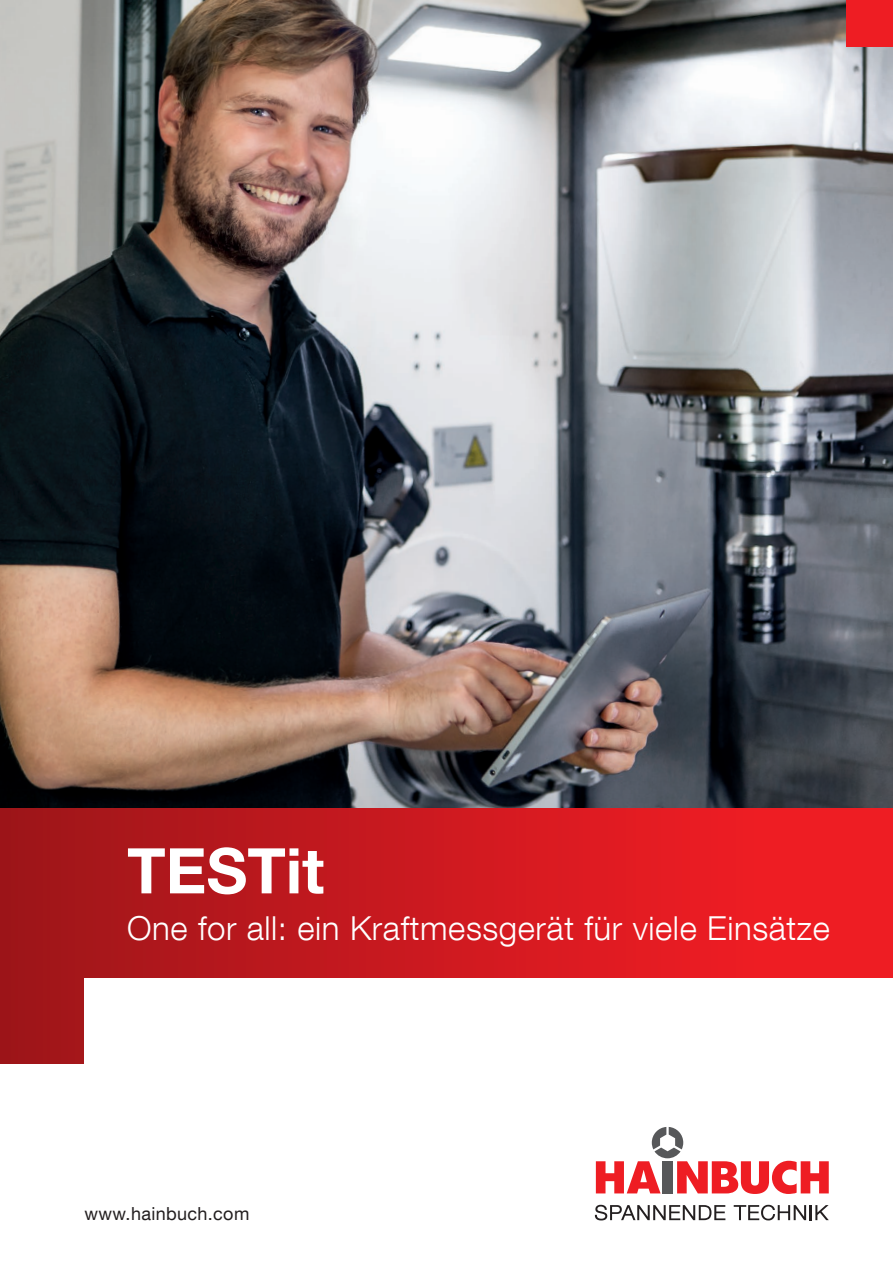
<style>
.page{position:relative;width:893px;height:1263px;background:#fff}
.page>*{position:absolute;margin:0;border:0;box-sizing:border-box;transform-origin:0 0}
.t1{font:700 63px "Helvetica Neue LT Com";color:#fff}
.t2{font:300 33px "Helvetica Neue LT Com";letter-spacing:.02em;color:#fff}
.t3{font:18px "Helvetica Neue LT Com";letter-spacing:.02em;color:#231f20}
</style>
<div class="page">
<img style="left:0;top:0;width:893px;height:808px">
<svg style="left:595px;top:1205px;width:130px;height:15px"></svg>
<svg style="left:734px;top:1205px;width:95px;height:15px"></svg>
<svg style="left:596px;top:1127px;width:233px;height:67px"></svg>
<div style="left:0;top:808px;width:893px;height:255px;background:linear-gradient(to right,#9f161a,#fa1e25)"></div>
<div style="left:85px;top:978px;width:808px;height:128px;background:#fff"></div>
<div style="left:846px;top:0;width:47px;height:47px;background:#ee1d23"></div>
<h1 class="t1" style="left:127px;top:831px;width:199px">TESTit</h1>
<p class="t2" style="left:127px;top:908px;width:704px">One for all: ein Kraftmessgerät für viele Einsätze</p>
<p class="t3" style="left:85px;top:1202px;width:166px">www.hainbuch.com</p>
</div>
